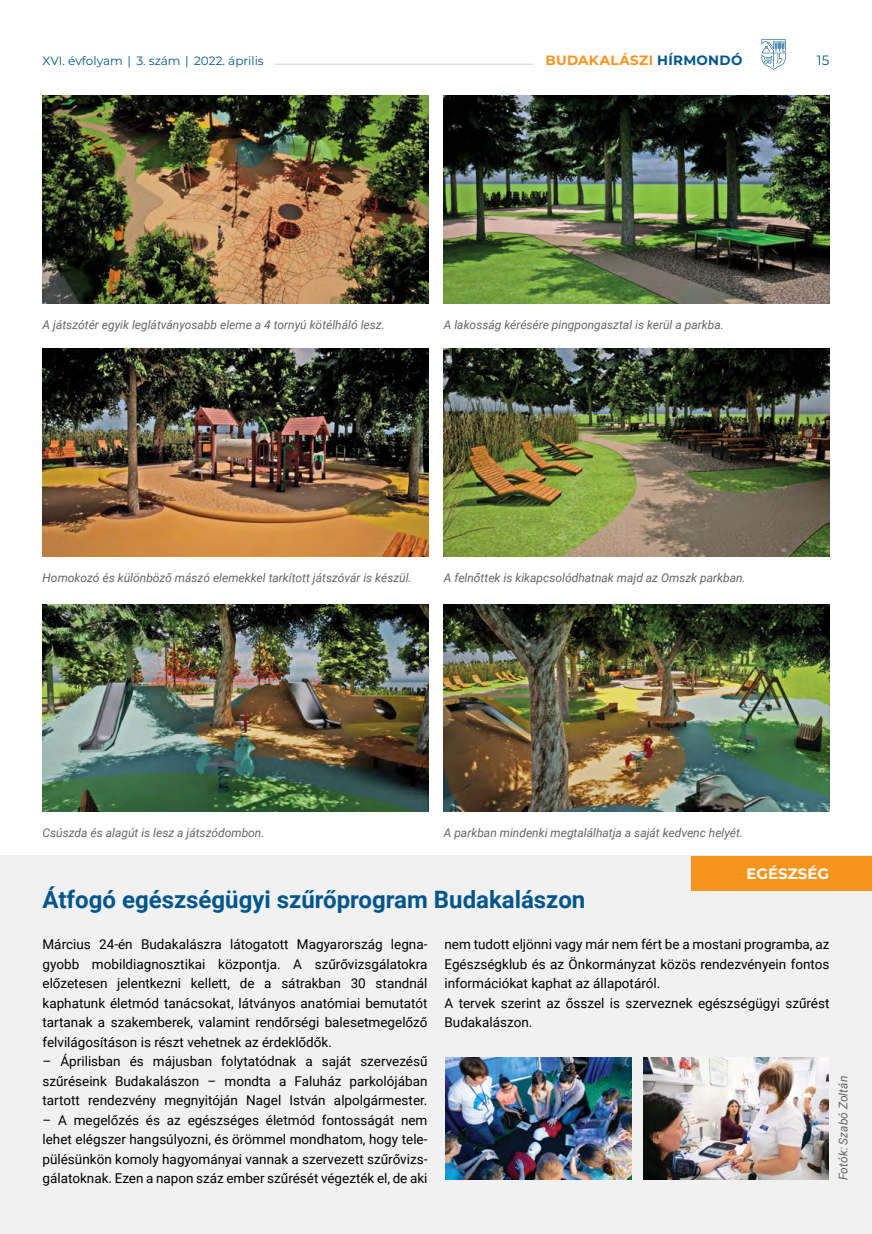
<style>
.page{position:relative;width:872px;height:1234px;background:#fff}
.page>*{position:absolute;margin:0;border:0;box-sizing:border-box;transform-origin:0 0}
.Body_Text{font:700 24px "Roboto";color:#00568b}
.t1{font:700 15px "Montserrat";color:#fff}
.Body_Text-2{font:13.5px/19.5px "Roboto";color:#000;text-align:justify}
.t2{font:700 13.5px "Montserrat";letter-spacing:.025em;color:#f7941e}
.Body_Text-3{font:13.5px "Montserrat";color:#00568b}
.Body_Text-4{font:italic 12px "Roboto";color:#636466}
.t3{font:12px "Montserrat";color:#00568b}
.s1{color:#00568b}
</style>
<div class="page">
<hr style="left:274px;top:64px;width:259px;height:1px;background:#d1d3d4">
<svg style="left:761px;top:39px;width:25px;height:31px"></svg>
<div style="left:0;top:855px;width:872px;height:378px;background:#f1f1f2"></div>
<img style="left:43px;top:96px;width:385px;height:207px">
<img style="left:444px;top:96px;width:385px;height:207px">
<img style="left:444px;top:349px;width:385px;height:207px">
<img style="left:444px;top:604px;width:385px;height:207px">
<img style="left:43px;top:349px;width:385px;height:207px">
<img style="left:43px;top:604px;width:385px;height:207px">
<div style="left:691px;top:855px;width:181px;height:34px;background:#f7941e"></div>
<img style="left:643px;top:1057px;width:186px;height:122px">
<img style="left:445px;top:1057px;width:186px;height:122px">
<p class="t3" style="left:43px;top:52px;width:223px">XVI. évfolyam | 3. szám | 2022. április</p>
<p class="t2" style="left:545px;top:50px;width:198px">BUDAKALÁSZI <span class="s1">HÍRMONDÓ</span></p>
<p class="Body_Text-3" style="left:817px;top:51px;width:14px">15</p>
<p class="Body_Text-4" style="left:43px;top:316px;width:344px">A játszótér egyik leglátványosabb eleme a 4 tornyú kötélháló lesz.</p>
<p class="Body_Text-4" style="left:444px;top:316px;width:281px">A lakosság kérésére pingpongasztal is kerül a parkba.</p>
<p class="Body_Text-4" style="left:43px;top:569px;width:370px">Homokozó és különböző mászó elemekkel tarkított játszóvár is készül.</p>
<p class="Body_Text-4" style="left:444px;top:569px;width:303px">A felnőttek is kikapcsolódhatnak majd az Omszk parkban.</p>
<p class="Body_Text-4" style="left:43px;top:824px;width:223px">Csúszda és alagút is lesz a játszódombon.</p>
<p class="Body_Text-4" style="left:444px;top:824px;width:301px">A parkban mindenki megtalálhatja a saját kedvenc helyét.</p>
<p class="t1" style="left:746px;top:862px;width:84px">EGÉSZSÉG</p>
<p class="Body_Text" style="left:43px;top:882px;width:544px">Átfogó egészségügyi szűrőprogram Budakalászon</p>
<p class="Body_Text-2" style="left:43px;top:934px;width:386px">Március 24-én Budakalászra látogatott Magyarország legna&shy;gyobb mobildiagnosztikai központja. A szűrővizsgálatokra előzetesen jelentkezni kellett, de a sátrakban 30 standnál kaphatunk életmód tanácsokat, látványos anatómiai bemutatót tartanak a szakemberek, valamint rendőrségi balesetmegelőző felvilágosításon is részt vehetnek az érdeklődők.</p>
<p class="Body_Text-2" style="left:43px;top:1051px;width:386px">– Áprilisban és májusban folytatódnak a saját szervezésű szűréseink Budakalászon – mondta a Faluház parkolójában tartott rendezvény megnyitóján Nagel István alpolgármester.</p>
<p class="Body_Text-2" style="left:43px;top:1109px;width:386px">– A megelőzés és az egészséges életmód fontosságát nem lehet elégszer hangsúlyozni, és örömmel mondhatom, hogy tele&shy;pülésünkön komoly hagyományai vannak a szervezett szűrővizs&shy;gálatoknak. Ezen a napon száz ember szűrését végezték el, de aki</p>
<p class="Body_Text-2" style="left:444px;top:934px;width:386px">nem tudott eljönni vagy már nem fért be a mostani programba, az Egészségklub és az Önkormányzat közös rendezvényein fontos információkat kaphat az állapotáról.</p>
<p class="Body_Text-2" style="left:444px;top:992px;width:386px">A tervek szerint az ősszel is szerveznek egészségügyi szűrést<br>Budakalászon.</p>
<p class="Body_Text-4" style="left:834px;top:1179px;width:105px;rotate:-90deg">Fotók: Szabó Zoltán</p>
</div>
